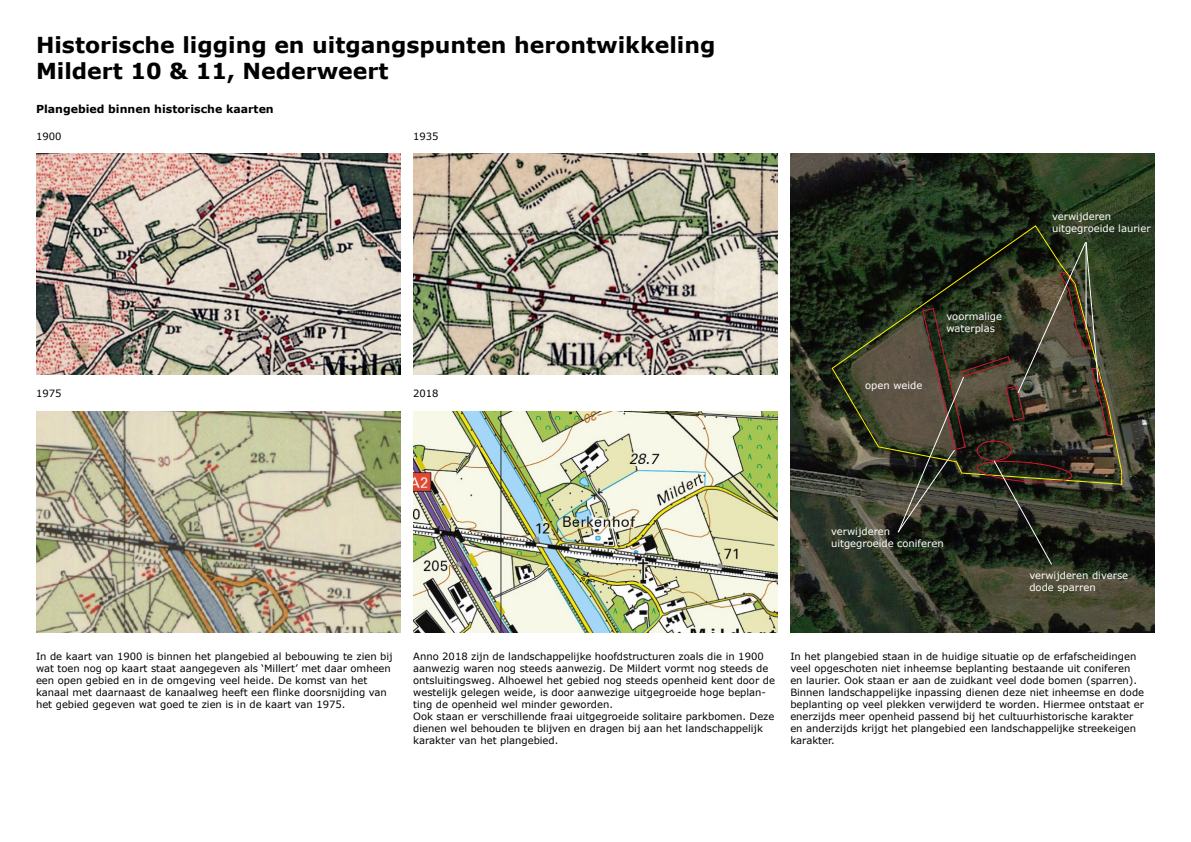
<style>
.page{position:relative;width:1191px;height:842px;background:#fff}
.page>*{position:absolute;margin:0;border:0;box-sizing:border-box;transform-origin:0 0}
.t1{font:700 22px/26.4px "Verdana";color:#000}
.t2{font:700 11px "Verdana";color:#000}
.t3{font:10px/12px "Verdana";color:#000}
.t4{font:10px/12px "Verdana";color:#fff}
</style>
<div class="page">
<img style="left:413px;top:411px;width:365px;height:222px">
<img style="left:413px;top:153px;width:365px;height:222px">
<img style="left:36px;top:153px;width:364px;height:222px">
<img style="left:36px;top:411px;width:364px;height:222px">
<img style="left:790px;top:153px;width:365px;height:480px">
<svg style="left:831px;top:224px;width:291px;height:261px;background:#303823"></svg>
<svg style="left:896px;top:241px;width:218px;height:325px;background:#363727"></svg>
<h1 class="t1" style="left:36px;top:31px;width:681px">Historische ligging en uitgangspunten herontwikkeling<br>Mildert 10 &amp; 11, Nederweert</h1>
<p class="t2" style="left:36px;top:101px;width:239px">Plangebied binnen historische kaarten</p>
<p class="t3" style="left:36px;top:130px;width:27px">1900</p>
<p class="t3" style="left:413px;top:130px;width:27px">1935</p>
<p class="t3" style="left:36px;top:388px;width:27px">1975</p>
<p class="t3" style="left:413px;top:388px;width:27px">2018</p>
<p class="t4" style="left:865px;top:380px;width:59px">open weide</p>
<p class="t4" style="left:946px;top:310px;width:57px">voormalige waterplas</p>
<p class="t4" style="left:1052px;top:210px;width:100px">verwijderen uitgegroeide laurier</p>
<p class="t4" style="left:831px;top:525px;width:114px">verwijderen uitgegroeide coniferen</p>
<p class="t4" style="left:1029px;top:569px;width:100px">verwijderen diverse dode sparren</p>
<p class="t3" style="left:36px;top:650px;width:358px">In de kaart van 1900 is binnen het plangebied al bebouwing te zien bij wat toen nog op kaart staat aangegeven als ‘Millert’ met daar omheen een open gebied en in de omgeving veel heide. De komst van het kanaal met daarnaast de kanaalweg heeft een flinke doorsnijding van het gebied gegeven wat goed te zien is in de kaart van 1975.</p>
<p class="t3" style="left:413px;top:650px;width:363px">Anno 2018 zijn de landschappelijke hoofdstructuren zoals die in 1900 aanwezig waren nog steeds aanwezig. De Mildert vormt nog steeds de ontsluitingsweg. Alhoewel het gebied nog steeds openheid kent door de westelijk gelegen weide, is door aanwezige uitgegroeide hoge beplan&shy;ting de openheid wel minder geworden.<br>Ook staan er verschillende fraai uitgegroeide solitaire parkbomen. Deze dienen wel behouden te blijven en dragen bij aan het landschappelijk karakter van het plangebied.</p>
<p class="t3" style="left:790px;top:650px;width:355px">In het plangebied staan in de huidige situatie op de erfafscheidingen veel opgeschoten niet inheemse beplanting bestaande uit coniferen en laurier. Ook staan er aan de zuidkant veel dode bomen (sparren).<br>Binnen landschappelijke inpassing dienen deze niet inheemse en dode beplanting op veel plekken verwijderd te worden. Hiermee ontstaat er enerzijds meer openheid passend bij het cultuurhistorische karakter en anderzijds krijgt het plangebied een landschappelijke streekeigen karakter.</p>
</div>
